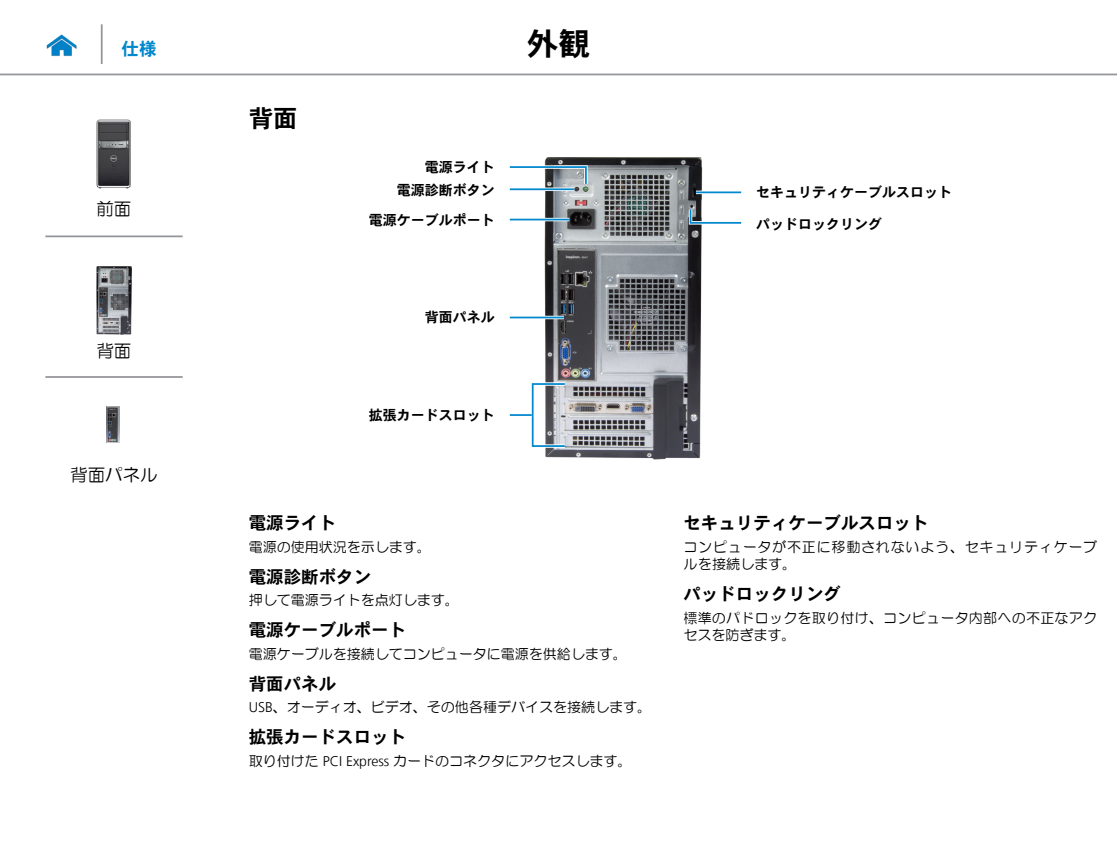
<style>
.page{position:relative;width:1117px;height:844px;background:#fff}
.page>*{position:absolute;margin:0;border:0;box-sizing:border-box;transform-origin:0 0}
.t1{font:31.5px "DFHS Gothic W7 WIN RKSJ H";color:#000}
.Head2{font:24.5px "DFHS Gothic W7 WIN RKSJ H";color:#000}
.Callout_Head{font:17.5px "DFHS Gothic W7 WIN RKSJ H";color:#000}
.t2{font:17.5px "HG Maru Gothic MPRO";color:#000}
.t3{font:17.5px "DFHS Gothic W7 WIN RKSJ H";color:#0087cc}
.Callout_description{font:14px "HG Maru Gothic MPRO";color:#000}
.Callout-L{font:14px "DFHS Gothic W7 WIN RKSJ H";color:#000}
.Callout_description-2{font:14px/17.5px "HG Maru Gothic MPRO";letter-spacing:.02em;color:#000}
.Callout_description-3{font:14px/17.5px "HG Maru Gothic MPRO";letter-spacing:.055em;color:#000}
.s1{font-family:"Frutiger 45";font-weight:300}
</style>
<div class="page">
<hr style="left:0;top:74px;width:1116px;height:1px;background:#939598">
<img style="left:46px;top:34px;width:31px;height:23px">
<img style="left:544px;top:157px;width:159px;height:303px">
<svg style="left:510px;top:187px;width:64px;height:4px"></svg>
<hr style="left:509px;top:188px;width:65px;height:2px;background:#0087cc">
<svg style="left:695px;top:190px;width:46px;height:4px"></svg>
<hr style="left:695px;top:191px;width:46px;height:2px;background:#0087cc">
<svg style="left:687px;top:206px;width:55px;height:20px"></svg>
<div style="left:531px;top:382px;width:35px;height:65px;border:4px solid #fff"></div>
<div style="left:531px;top:383px;width:34px;height:64px;border:2px solid #0087cc"></div>
<hr style="left:509px;top:414px;width:22px;height:2px;background:#0087cc">
<svg style="left:509px;top:315px;width:55px;height:4px"></svg>
<hr style="left:509px;top:316px;width:55px;height:2px;background:#0087cc">
<hr style="left:509px;top:218px;width:60px;height:3px;background:#fff">
<hr style="left:509px;top:219px;width:60px;height:1px;background:#0087cc">
<svg style="left:509px;top:163px;width:80px;height:24px"></svg>
<hr style="left:101px;top:24px;width:2px;height:40px;background:#939598">
<img style="left:96px;top:119px;width:35px;height:70px">
<img style="left:96px;top:266px;width:35px;height:68px">
<img style="left:107px;top:406px;width:12px;height:36px">
<hr style="left:45px;top:235px;width:138px;height:2px;background:#939598">
<hr style="left:45px;top:376px;width:138px;height:2px;background:#939598">
<p class="t3" style="left:122px;top:40px;width:36px">仕様</p>
<h1 class="t1" style="left:527px;top:28px;width:64px">外観</h1>
<p class="t2" style="left:96px;top:200px;width:36px">前面</p>
<p class="t2" style="left:96px;top:341px;width:36px">背面</p>
<p class="t2" style="left:70px;top:465px;width:89px">背面パネル</p>
<p class="Head2" style="left:249px;top:105px;width:50px">背面</p>
<p class="Callout-L" style="left:425px;top:160px;width:71px">電源ライト</p>
<p class="Callout-L" style="left:397px;top:182px;width:99px">電源診断ボタン</p>
<p class="Callout-L" style="left:369px;top:213px;width:127px">電源ケーブルポート</p>
<p class="Callout-L" style="left:425px;top:310px;width:71px">背面パネル</p>
<p class="Callout-L" style="left:369px;top:408px;width:127px">拡張カードスロット</p>
<p class="Callout_Head" style="left:249px;top:514px;width:89px">電源ライト</p>
<p class="Callout_description" style="left:249px;top:539px;width:183px">電源の使用状況を示します。</p>
<p class="Callout_Head" style="left:249px;top:567px;width:124px">電源診断ボタン</p>
<p class="Callout_description" style="left:249px;top:593px;width:211px">押して電源ライトを点灯します。</p>
<p class="Callout_Head" style="left:249px;top:621px;width:159px">電源ケーブルポート</p>
<p class="Callout_description" style="left:249px;top:646px;width:379px">電源ケーブルを接続してコンピュータに電源を供給します。</p>
<p class="Callout_Head" style="left:249px;top:674px;width:89px">背面パネル</p>
<p class="Callout_description" style="left:249px;top:700px;width:404px"><span class="s1">USB</span>、オーディオ、ビデオ、その他各種デバイスを接続します。</p>
<p class="Callout_Head" style="left:249px;top:728px;width:159px">拡張カードスロット</p>
<p class="Callout_description" style="left:249px;top:753px;width:384px">取り付けた <span class="s1">PCI Express</span> カードのコネクタにアクセスします。</p>
<p class="Callout-L" style="left:755px;top:185px;width:197px">セキュリティケーブルスロット</p>
<p class="Callout-L" style="left:755px;top:216px;width:127px">パッドロックリング</p>
<p class="Callout_Head" style="left:683px;top:514px;width:246px">セキュリティケーブルスロット</p>
<p class="Callout_description-3" style="left:683px;top:538px;width:415px">コンピュータが不正に移動されないよう、セキュリティケーブルを接続します。</p>
<p class="Callout_Head" style="left:683px;top:585px;width:159px">パッドロックリング</p>
<p class="Callout_description-2" style="left:683px;top:609px;width:415px">標準のパドロックを取り付け、コンピュータ内部への不正なアクセスを防ぎます。</p>
</div>
